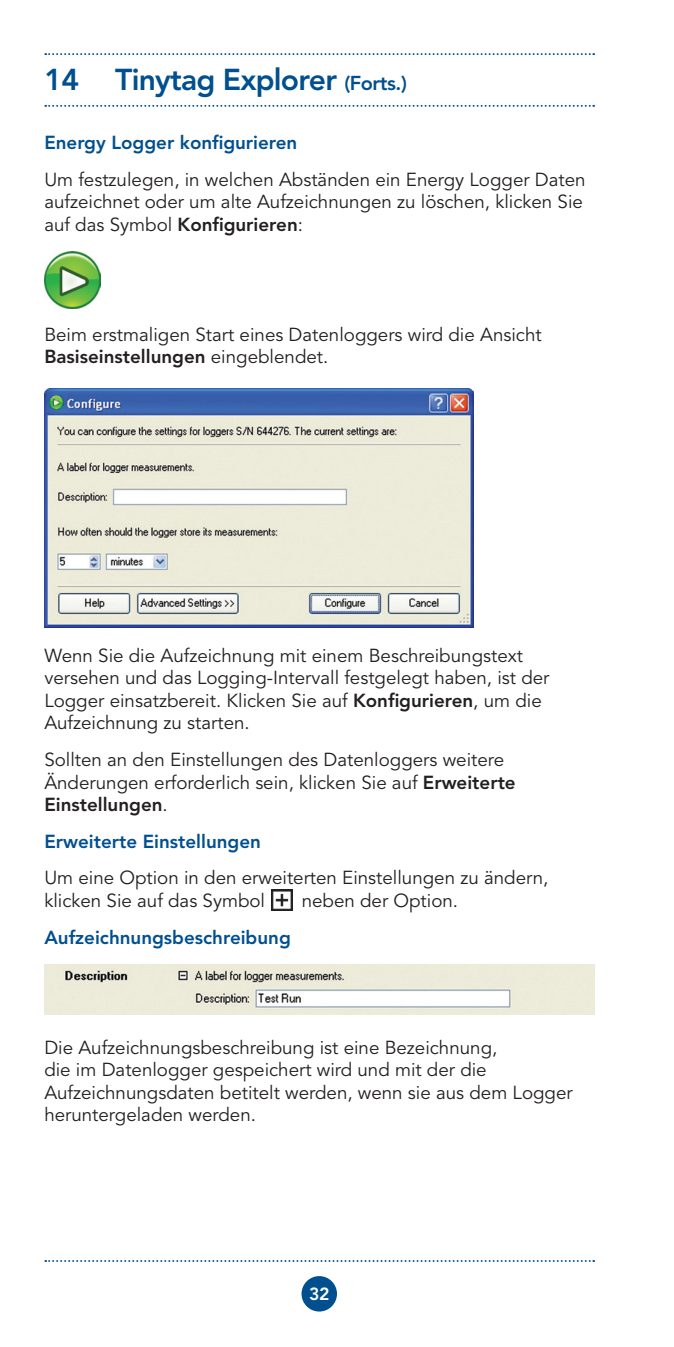
<style>
.page{position:relative;width:674px;height:1347px;background:#fff}
.page>*{position:absolute;margin:0;border:0;box-sizing:border-box;transform-origin:0 0}
.t1{font:800 30px "Avenir";letter-spacing:-.025em;color:#004f8f}
.t2{font:18.75px/22.5px "Avenir";color:#231f20}
.t3{font:800 18.75px "Avenir";color:#004f8f}
.t4{font:800 17.5px "Avenir";color:#fff}
.s1{font-size:20px}
.s2{font-weight:800}
</style>
<div class="page">
<div style="left:301px;top:1276px;width:36px;height:35px;background:#004f8f;border-radius:50%"></div>
<svg style="left:45px;top:1260px;width:549px;height:1px"></svg>
<img style="left:44px;top:388px;width:429px;height:239px">
<svg style="left:45px;top:53px;width:549px;height:2px"></svg>
<svg style="left:45px;top:105px;width:549px;height:2px"></svg>
<img style="left:44px;top:252px;width:57px;height:56px">
<img style="left:44px;top:964px;width:550px;height:50px">
<img style="left:272px;top:889px;width:20px;height:21px">
<h1 class="t1" style="left:44px;top:62px;width:364px">14 Tinytag Explorer <span class="s1">(Forts.)</span></h1>
<p class="t3" style="left:44px;top:131px;width:254px">Energy Logger konfigurieren</p>
<p class="t2" style="left:44px;top:168px;width:542px">Um festzulegen, in welchen Abständen ein Energy Logger Daten aufzeichnet oder um alte Aufzeichnungen zu löschen, klicken Sie auf das Symbol <span class="s2">Konfigurieren</span>:</p>
<p class="t2" style="left:44px;top:323px;width:498px">Beim erstmaligen Start eines Datenloggers wird die Ansicht<br><span class="s2">Basiseinstellungen</span> eingeblendet.</p>
<p class="t2" style="left:44px;top:644px;width:506px">Wenn Sie die Aufzeichnung mit einem Beschreibungstext versehen und das Logging-Intervall festgelegt haben, ist der Logger einsatzbereit. Klicken Sie auf <span class="s2">Konfigurieren</span>, um die Aufzeichnung zu starten.</p>
<p class="t2" style="left:44px;top:749px;width:472px">Sollten an den Einstellungen des Datenloggers weitere<br>Änderungen erforderlich sein, klicken Sie auf <span class="s2">Erweiterte<br>Einstellungen</span>.</p>
<p class="t3" style="left:44px;top:830px;width:218px">Erweiterte Einstellungen</p>
<p class="t2" style="left:44px;top:867px;width:505px">Um eine Option in den erweiterten Einstellungen zu ändern, klicken Sie auf das Symbol</p>
<p class="t2" style="left:301px;top:889px;width:158px">neben der Option.</p>
<p class="t3" style="left:44px;top:926px;width:248px">Aufzeichnungsbeschreibung</p>
<p class="t2" style="left:44px;top:1036px;width:529px">Die Aufzeichnungsbeschreibung ist eine Bezeichnung,<br>die im Datenlogger gespeichert wird und mit der die Aufzeichnungsdaten betitelt werden, wenn sie aus dem Logger heruntergeladen werden.</p>
<p class="t4" style="left:309px;top:1283px;width:22px">32</p>
</div>
